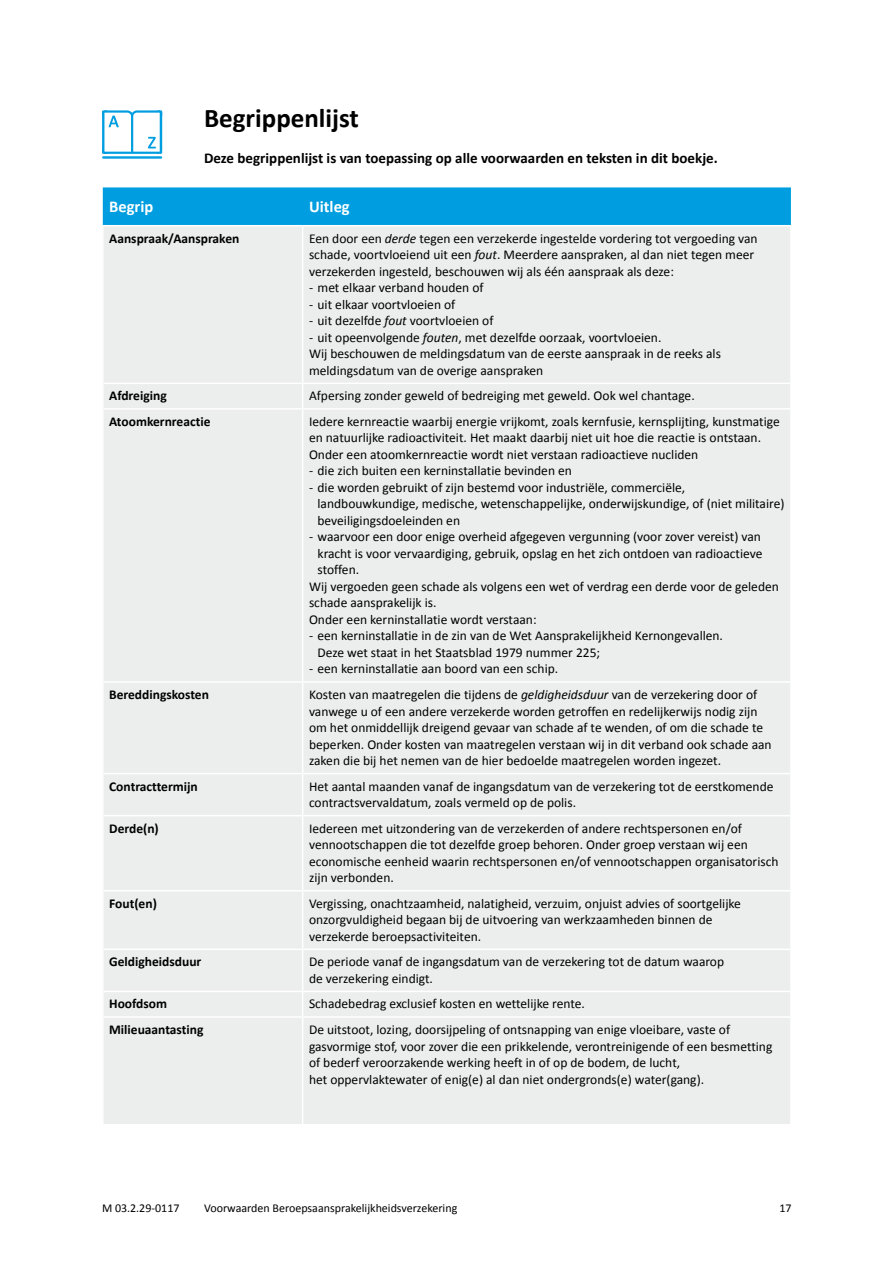
<style>
.page{position:relative;width:893px;height:1263px;background:#fff}
.page>*{position:absolute;margin:0;border:0;box-sizing:border-box;transform-origin:0 0}
.t1{font:700 27px "Calibri";color:#000}
.t2{font:700 16.5px "Calibri";color:#fff}
.t3{font:700 15px "Calibri";color:#000}
.t4{font:13.5px/16.5px "Calibri";color:#000}
.t5{font:700 13.5px "Calibri";color:#000}
.t6{font:12px "Calibri";color:#000}
.s1{font-style:italic}
</style>
<div class="page">
<div style="left:103px;top:187px;width:688px;height:38px;background:#009ee0"></div>
<div style="left:104px;top:226px;width:686px;height:898px;background:#eceded"></div>
<hr style="left:104px;top:408px;width:199px;height:2px;background:#fff">
<hr style="left:303px;top:408px;width:487px;height:2px;background:#fff">
<hr style="left:104px;top:815px;width:199px;height:1px;background:#fff">
<hr style="left:303px;top:815px;width:487px;height:1px;background:#fff">
<hr style="left:104px;top:948px;width:199px;height:2px;background:#fff">
<hr style="left:303px;top:948px;width:487px;height:2px;background:#fff">
<hr style="left:104px;top:383px;width:199px;height:1px;background:#fff">
<hr style="left:303px;top:383px;width:487px;height:1px;background:#fff">
<hr style="left:104px;top:681px;width:199px;height:2px;background:#fff">
<hr style="left:303px;top:681px;width:487px;height:2px;background:#fff">
<hr style="left:104px;top:991px;width:199px;height:1px;background:#fff">
<hr style="left:303px;top:991px;width:487px;height:1px;background:#fff">
<hr style="left:104px;top:1016px;width:199px;height:2px;background:#fff">
<hr style="left:303px;top:1016px;width:487px;height:2px;background:#fff">
<hr style="left:104px;top:773px;width:199px;height:1px;background:#fff">
<hr style="left:303px;top:773px;width:487px;height:1px;background:#fff">
<hr style="left:302px;top:891px;width:1px;height:57px;background:#fff">
<hr style="left:302px;top:950px;width:1px;height:41px;background:#fff">
<svg style="left:302px;top:992px;width:1px;height:24px"></svg>
<hr style="left:302px;top:1018px;width:1px;height:106px;background:#fff">
<hr style="left:104px;top:890px;width:199px;height:1px;background:#fff">
<hr style="left:302px;top:226px;width:1px;height:157px;background:#fff">
<svg style="left:302px;top:384px;width:1px;height:24px"></svg>
<hr style="left:302px;top:410px;width:1px;height:271px;background:#fff">
<hr style="left:302px;top:683px;width:1px;height:90px;background:#fff">
<hr style="left:302px;top:774px;width:1px;height:41px;background:#fff">
<hr style="left:302px;top:816px;width:1px;height:74px;background:#fff">
<hr style="left:303px;top:890px;width:487px;height:1px;background:#fff">
<hr style="left:102px;top:156px;width:60px;height:3px;background:#009ee0">
<svg style="left:102px;top:110px;width:60px;height:44px"></svg>
<h1 class="t1" style="left:204px;top:102px;width:156px">Begrippenlijst</h1>
<p class="t3" style="left:204px;top:149px;width:515px">Deze begrippenlijst is van toepassing op alle voorwaarden en teksten in dit boekje.</p>
<p class="t2" style="left:109px;top:196px;width:46px">Begrip</p>
<p class="t2" style="left:309px;top:196px;width:42px">Uitleg</p>
<p class="t5" style="left:109px;top:230px;width:132px">Aanspraak/Aanspraken</p>
<p class="t4" style="left:309px;top:229px;width:450px">Een door een <span class="s1">derde</span> tegen een verzekerde ingestelde vordering tot vergoeding van schade, voortvloeiend uit een <span class="s1">fout</span>. Meerdere aanspraken, al dan niet tegen meer verzekerden ingesteld, beschouwen wij als één aanspraak als deze:</p>
<p class="t4" style="left:309px;top:279px;width:176px">- met elkaar verband houden of</p>
<p class="t4" style="left:309px;top:295px;width:148px">- uit elkaar voortvloeien of</p>
<p class="t4" style="left:309px;top:312px;width:186px">- uit dezelfde <span class="s1">fout</span> voortvloeien of</p>
<p class="t4" style="left:309px;top:328px;width:413px">- uit opeenvolgende <span class="s1">fouten</span>, met dezelfde oorzaak, voortvloeien.<br>Wij beschouwen de meldingsdatum van de eerste aanspraak in de reeks als meldingsdatum van de overige aanspraken</p>
<p class="t5" style="left:109px;top:387px;width:59px">Afdreiging</p>
<p class="t4" style="left:309px;top:387px;width:387px">Afpersing zonder geweld of bedreiging met geweld. Ook wel chantage.</p>
<p class="t5" style="left:109px;top:413px;width:103px">Atoomkernreactie</p>
<p class="t4" style="left:309px;top:413px;width:472px">Iedere kernreactie waarbij energie vrijkomt, zoals kernfusie, kernsplijting, kunstmatige en natuurlijke radioactiviteit. Het maakt daarbij niet uit hoe die reactie is ontstaan.<br>Onder een atoomkernreactie wordt niet verstaan radioactieve nucliden</p>
<p class="t4" style="left:309px;top:462px;width:264px">- die zich buiten een kerninstallatie bevinden en</p>
<p class="t4" style="left:318px;top:479px;width:468px;text-indent:-9px">- die worden gebruikt of zijn bestemd voor industriële, commerciële, landbouwkundige, medische, wetenschappelijke, onderwijskundige, of (niet militaire) beveiligingsdoeleinden en</p>
<p class="t4" style="left:309px;top:528px;width:453px">- waarvoor een door enige overheid afgegeven vergunning (voor zover vereist) van</p>
<p class="t4" style="left:318px;top:545px;width:446px">kracht is voor vervaardiging, gebruik, opslag en het zich ontdoen van radioactieve</p>
<p class="t4" style="left:318px;top:561px;width:43px">stoffen.</p>
<p class="t4" style="left:309px;top:578px;width:471px">Wij vergoeden geen schade als volgens een wet of verdrag een derde voor de geleden</p>
<p class="t4" style="left:309px;top:594px;width:129px">schade aansprakelijk is.</p>
<p class="t4" style="left:309px;top:610px;width:229px">Onder een kerninstallatie wordt verstaan:</p>
<p class="t4" style="left:318px;top:627px;width:407px;text-indent:-9px">- een kerninstallatie in de zin van de Wet Aansprakelijkheid Kernongevallen.<br>Deze wet staat in het Staatsblad 1979 nummer 225;</p>
<p class="t4" style="left:309px;top:660px;width:251px">- een kerninstallatie aan boord van een schip.</p>
<p class="t5" style="left:109px;top:686px;width:101px">Bereddingskosten</p>
<p class="t4" style="left:309px;top:686px;width:464px">Kosten van maatregelen die tijdens de <span class="s1">geldigheidsduur</span> van de verzekering door of vanwege u of een andere verzekerde worden getroffen en redelijkerwijs nodig zijn om het onmiddellijk dreigend gevaar van schade af te wenden, of om die schade te beperken. Onder kosten van maatregelen verstaan wij in dit verband ook schade aan zaken die bij het nemen van de hier bedoelde maatregelen worden ingezet.</p>
<p class="t5" style="left:109px;top:778px;width:90px">Contracttermijn</p>
<p class="t4" style="left:309px;top:777px;width:466px">Het aantal maanden vanaf de ingangsdatum van de verzekering tot de eerstkomende contractsvervaldatum, zoals vermeld op de polis.</p>
<p class="t5" style="left:109px;top:820px;width:51px">Derde(n)</p>
<p class="t4" style="left:309px;top:819px;width:471px">Iedereen met uitzondering van de verzekerden of andere rechtspersonen en/of vennootschappen die tot dezelfde groep behoren. Onder groep verstaan wij een economische eenheid waarin rechtspersonen en/of vennootschappen organisatorisch zijn verbonden.</p>
<p class="t5" style="left:109px;top:895px;width:49px">Fout(en)</p>
<p class="t4" style="left:309px;top:894px;width:433px">Vergissing, onachtzaamheid, nalatigheid, verzuim, onjuist advies of soortgelijke onzorgvuldigheid begaan bij de uitvoering van werkzaamheden binnen de verzekerde beroepsactiviteiten.</p>
<p class="t5" style="left:109px;top:953px;width:94px">Geldigheidsduur</p>
<p class="t4" style="left:309px;top:953px;width:417px">De periode vanaf de ingangsdatum van de verzekering tot de datum waarop de verzekering eindigt.</p>
<p class="t5" style="left:109px;top:995px;width:59px">Hoofdsom</p>
<p class="t4" style="left:309px;top:995px;width:277px">Schadebedrag exclusief kosten en wettelijke rente.</p>
<p class="t5" style="left:109px;top:1021px;width:96px">Milieuaantasting</p>
<p class="t4" style="left:309px;top:1021px;width:465px">De uitstoot, lozing, doorsijpeling of ontsnapping van enige vloeibare, vaste of gasvormige stof, voor zover die een prikkelende, verontreinigende of een besmetting of bederf veroorzakende werking heeft in of op de bodem, de lucht,<br>het oppervlaktewater of enig(e) al dan niet ondergronds(e) water(gang).</p>
<p class="t6" style="left:102px;top:1200px;width:79px">M 03.2.29-0117</p>
<p class="t6" style="left:204px;top:1200px;width:255px">Voorwaarden Beroepsaansprakelijkheidsverzekering</p>
<p class="t6" style="left:779px;top:1200px;width:14px">17</p>
</div>
